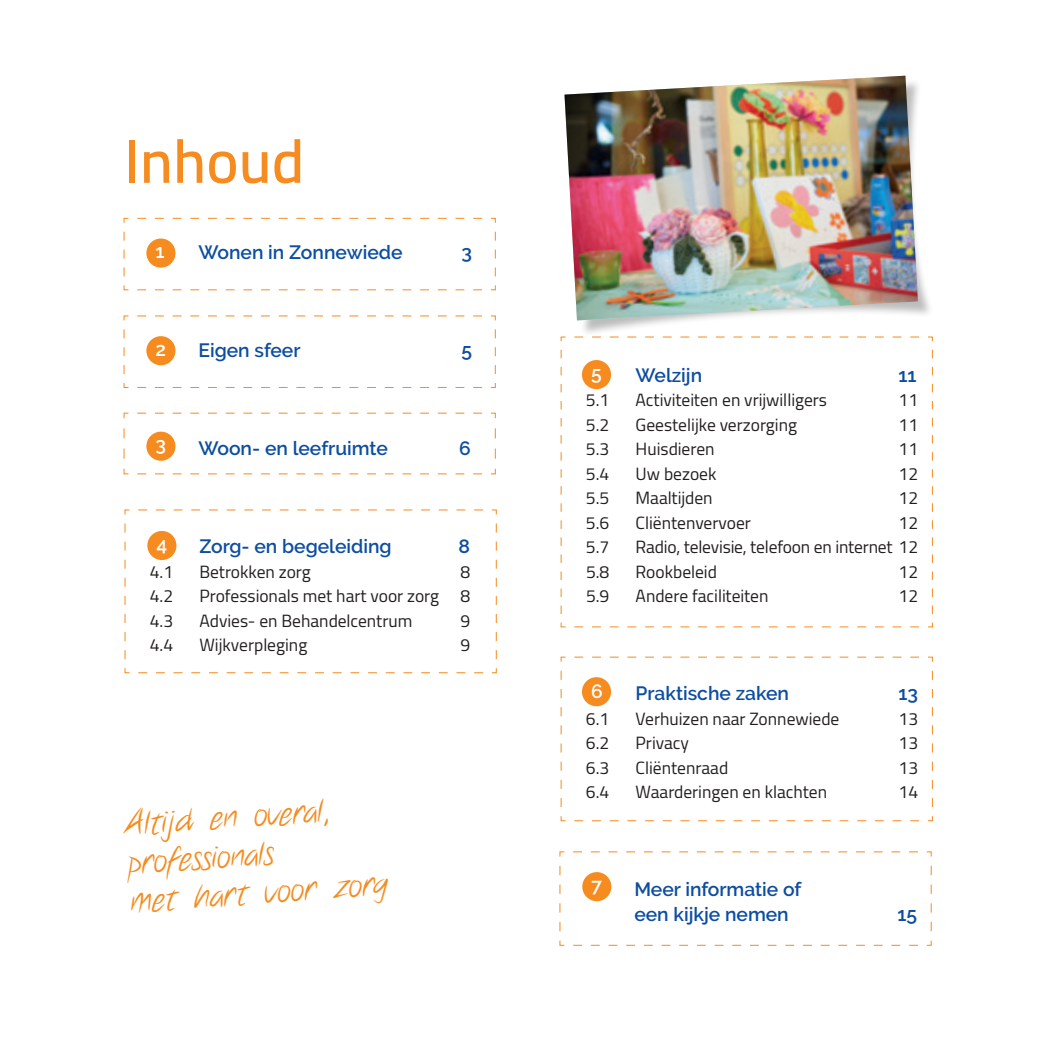
<style>
.page{position:relative;width:1042px;height:1042px;background:#fff}
.page>*{position:absolute;margin:0;border:0;box-sizing:border-box;transform-origin:0 0}
.t1{font:600 61.25px "Cairo";color:#f68b1f}
.t2{font:33.25px/38.5px "Notethis";color:#f68b1f}
.t3{font:600 19.25px/24.5px "Raleway";color:#0d4da1}
.t4{font:600 19.25px "Raleway";color:#fff}
.t5{font:17.5px "Cairo";color:#231f20}
</style>
<div class="page">
<svg style="left:123px;top:217px;width:373px;height:74px"></svg>
<svg style="left:123px;top:412px;width:373px;height:63px"></svg>
<svg style="left:560px;top:336px;width:373px;height:292px"></svg>
<div style="left:146px;top:238px;width:29px;height:30px;background:#f68b1f;border-radius:50%"></div>
<div style="left:146px;top:432px;width:29px;height:29px;background:#f68b1f;border-radius:50%"></div>
<div style="left:582px;top:360px;width:29px;height:29px;background:#f68b1f;border-radius:50%"></div>
<svg style="left:560px;top:656px;width:373px;height:165px"></svg>
<div style="left:582px;top:677px;width:29px;height:29px;background:#f68b1f;border-radius:50%"></div>
<div style="left:572px;top:79px;width:361px;height:257px;background:#231f20;opacity:.3"></div>
<img style="left:564px;top:76px;width:354px;height:244px">
<svg style="left:123px;top:315px;width:373px;height:73px"></svg>
<div style="left:146px;top:336px;width:29px;height:29px;background:#f68b1f;border-radius:50%"></div>
<svg style="left:559px;top:851px;width:373px;height:95px"></svg>
<div style="left:582px;top:872px;width:29px;height:29px;background:#f68b1f;border-radius:50%"></div>
<svg style="left:124px;top:509px;width:373px;height:164px"></svg>
<div style="left:147px;top:531px;width:29px;height:29px;background:#f68b1f;border-radius:50%"></div>
<h1 class="t1" style="left:124px;top:109px;width:182px">Inhoud</h1>
<p class="t4" style="left:156px;top:240px;width:11px">1</p>
<p class="t3" style="left:198px;top:240px;width:206px">Wonen in Zonnewiede</p>
<p class="t3" style="left:461px;top:240px;width:12px">3</p>
<p class="t4" style="left:156px;top:338px;width:12px">2</p>
<p class="t3" style="left:198px;top:338px;width:104px">Eigen sfeer</p>
<p class="t3" style="left:461px;top:338px;width:12px">5</p>
<p class="t4" style="left:156px;top:433px;width:12px">3</p>
<p class="t3" style="left:198px;top:436px;width:191px">Woon- en leefruimte</p>
<p class="t3" style="left:459px;top:436px;width:13px">6</p>
<p class="t4" style="left:157px;top:533px;width:12px">4</p>
<p class="t3" style="left:199px;top:534px;width:194px">Zorg- en begeleiding</p>
<p class="t3" style="left:458px;top:534px;width:13px">8</p>
<p class="t5" style="left:150px;top:557px;width:25px">4.1</p>
<p class="t5" style="left:199px;top:557px;width:113px">Betrokken zorg</p>
<p class="t5" style="left:460px;top:557px;width:11px">8</p>
<p class="t5" style="left:150px;top:581px;width:25px">4.2</p>
<p class="t5" style="left:199px;top:581px;width:272px">Professionals met hart voor zorg 8</p>
<p class="t5" style="left:150px;top:606px;width:25px">4.3</p>
<p class="t5" style="left:199px;top:606px;width:214px">Advies- en Behandelcentrum</p>
<p class="t5" style="left:460px;top:606px;width:11px">9</p>
<p class="t5" style="left:150px;top:630px;width:25px">4.4</p>
<p class="t5" style="left:199px;top:630px;width:109px">Wijkverpleging</p>
<p class="t5" style="left:460px;top:630px;width:11px">9</p>
<h2 class="t2" style="left:124px;top:806px;width:260px;rotate:-4deg">Altijd en overal, professionals<br>met hart voor zorg</h2>
<p class="t4" style="left:591px;top:362px;width:12px">5</p>
<p class="t3" style="left:635px;top:363px;width:68px">Welzijn</p>
<p class="t3" style="left:898px;top:363px;width:20px">11</p>
<p class="t5" style="left:586px;top:385px;width:25px">5.1</p>
<p class="t5" style="left:635px;top:385px;width:193px">Activiteiten en vrijwilligers</p>
<p class="t5" style="left:898px;top:385px;width:21px">11</p>
<p class="t5" style="left:586px;top:410px;width:25px">5.2</p>
<p class="t5" style="left:635px;top:410px;width:163px">Geestelijke verzorging</p>
<p class="t5" style="left:898px;top:410px;width:21px">11</p>
<p class="t5" style="left:586px;top:434px;width:25px">5.3</p>
<p class="t5" style="left:635px;top:434px;width:80px">Huisdieren</p>
<p class="t5" style="left:898px;top:434px;width:21px">11</p>
<p class="t5" style="left:586px;top:459px;width:25px">5.4</p>
<p class="t5" style="left:635px;top:459px;width:82px">Uw bezoek</p>
<p class="t5" style="left:898px;top:459px;width:21px">12</p>
<p class="t5" style="left:586px;top:483px;width:25px">5.5</p>
<p class="t5" style="left:635px;top:483px;width:79px">Maaltijden</p>
<p class="t5" style="left:898px;top:483px;width:21px">12</p>
<p class="t5" style="left:586px;top:508px;width:25px">5.6</p>
<p class="t5" style="left:635px;top:508px;width:117px">Cliëntenvervoer</p>
<p class="t5" style="left:898px;top:508px;width:21px">12</p>
<p class="t5" style="left:586px;top:532px;width:25px">5.7</p>
<p class="t5" style="left:635px;top:532px;width:284px">Radio, televisie, telefoon en internet 12</p>
<p class="t5" style="left:586px;top:557px;width:25px">5.8</p>
<p class="t5" style="left:635px;top:557px;width:83px">Rookbeleid</p>
<p class="t5" style="left:898px;top:557px;width:21px">12</p>
<p class="t5" style="left:586px;top:581px;width:25px">5.9</p>
<p class="t5" style="left:635px;top:581px;width:134px">Andere faciliteiten</p>
<p class="t5" style="left:898px;top:581px;width:21px">12</p>
<p class="t4" style="left:591px;top:680px;width:13px">6</p>
<p class="t3" style="left:635px;top:681px;width:155px">Praktische zaken</p>
<p class="t3" style="left:898px;top:681px;width:21px">13</p>
<p class="t5" style="left:586px;top:704px;width:25px">6.1</p>
<p class="t5" style="left:635px;top:704px;width:205px">Verhuizen naar Zonnewiede</p>
<p class="t5" style="left:898px;top:704px;width:21px">13</p>
<p class="t5" style="left:586px;top:728px;width:25px">6.2</p>
<p class="t5" style="left:635px;top:728px;width:55px">Privacy</p>
<p class="t5" style="left:898px;top:728px;width:21px">13</p>
<p class="t5" style="left:586px;top:753px;width:25px">6.3</p>
<p class="t5" style="left:635px;top:753px;width:94px">Cliëntenraad</p>
<p class="t5" style="left:898px;top:753px;width:21px">13</p>
<p class="t5" style="left:586px;top:777px;width:25px">6.4</p>
<p class="t5" style="left:635px;top:777px;width:193px">Waarderingen en klachten</p>
<p class="t5" style="left:898px;top:777px;width:21px">14</p>
<p class="t4" style="left:591px;top:874px;width:12px">7</p>
<p class="t3" style="left:634px;top:877px;width:169px">Meer informatie of een kijkje nemen</p>
<p class="t3" style="left:897px;top:902px;width:21px">15</p>
</div>
